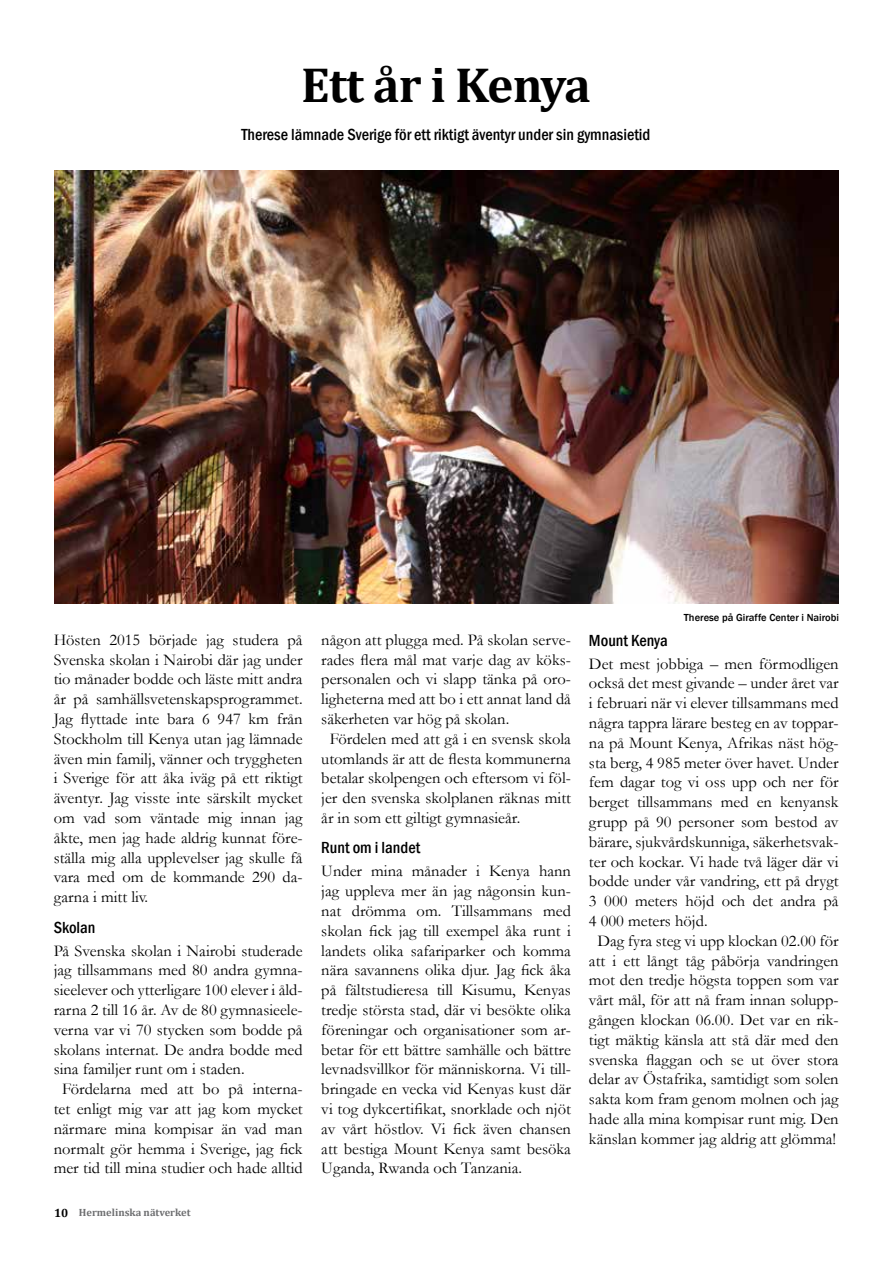
<style>
.page{position:relative;width:893px;height:1263px;background:#fff}
.page>*{position:absolute;margin:0;border:0;box-sizing:border-box;transform-origin:0 0}
.t1{font:700 49.5px "Cambria";letter-spacing:-.025em;color:#000}
.t2{font:16.5px/19.8px "Garamond";color:#000;text-align:justify}
.t3{font:500 condensed 16.5px "Franklin Gothic";color:#000}
.t4{font:500 10.5px "Franklin Gothic";color:#000}
.t5{font:700 10.5px "Cambria";color:#6d6e70}
.s1{font-size:12px;color:#000}
</style>
<div class="page">
<img style="left:54px;top:170px;width:785px;height:434px">
<h1 class="t1" style="left:301px;top:50px;width:291px">Ett år i Kenya</h1>
<p class="t3" style="left:241px;top:124px;width:411px">Therese lämnade Sverige för ett riktigt äventyr under sin gymnasietid</p>
<p class="t4" style="left:684px;top:611px;width:157px">Therese på Giraffe Center i Nairobi</p>
<p class="t2" style="left:54px;top:629px;width:251px">Hösten 2015 började jag studera på Svenska skolan i Nairobi där jag under tio månader bodde och läste mitt andra år på samhällsvetenskapsprogrammet.<br>Jag flyttade inte bara 6 947 km från Stockholm till Kenya utan jag lämnade även min familj, vänner och tryggheten i Sverige för att åka iväg på ett riktigt äventyr. Jag visste inte särskilt mycket om vad som väntade mig innan jag åkte, men jag hade aldrig kunnat före&shy;ställa mig alla upplevelser jag skulle få vara med om de kommande 290 da&shy;garna i mitt liv.</p>
<p class="t3" style="left:54px;top:916px;width:43px">Skolan</p>
<p class="t2" style="left:54px;top:940px;width:251px">På Svenska skolan i Nairobi studerade</p>
<p class="t2" style="left:54px;top:960px;width:251px">jag tillsammans med 80 andra gymna-</p>
<p class="t2" style="left:54px;top:980px;width:250px">sieelever och ytterligare 100 elever i åld-</p>
<p class="t2" style="left:54px;top:999px;width:251px">rarna 2 till 16 år. Av de 80 gymnasieele-</p>
<p class="t2" style="left:54px;top:1019px;width:250px">verna var vi 70 stycken som bodde på</p>
<p class="t2" style="left:54px;top:1039px;width:251px">skolans internat. De andra bodde med</p>
<p class="t2" style="left:54px;top:1059px;width:192px">sina familjer runt om i staden.</p>
<p class="t2" style="left:62px;top:1079px;width:242px">Fördelarna med att bo på interna-</p>
<p class="t2" style="left:54px;top:1098px;width:251px">tet enligt mig var att jag kom mycket</p>
<p class="t2" style="left:54px;top:1118px;width:250px">närmare mina kompisar än vad man</p>
<p class="t2" style="left:54px;top:1138px;width:251px">normalt gör hemma i Sverige, jag fick</p>
<p class="t2" style="left:54px;top:1158px;width:250px">mer tid till mina studier och hade alltid</p>
<p class="t5" style="left:54px;top:1205px;width:138px"><span class="s1">10</span> Hermelinska nätverket</p>
<p class="t2" style="left:321px;top:629px;width:251px">någon att plugga med. På skolan serve-</p>
<p class="t2" style="left:321px;top:649px;width:251px">rades flera mål mat varje dag av köks-</p>
<p class="t2" style="left:321px;top:669px;width:251px">personalen och vi slapp tänka på oro-</p>
<p class="t2" style="left:321px;top:689px;width:251px">ligheterna med att bo i ett annat land då</p>
<p class="t2" style="left:321px;top:708px;width:189px">säkerheten var hög på skolan.</p>
<p class="t2" style="left:330px;top:728px;width:243px">Fördelen med att gå i en svensk skola</p>
<p class="t2" style="left:321px;top:748px;width:251px">utomlands är att de flesta kommunerna</p>
<p class="t2" style="left:321px;top:768px;width:251px">betalar skolpengen och eftersom vi föl-</p>
<p class="t2" style="left:321px;top:788px;width:251px">jer den svenska skolplanen räknas mitt</p>
<p class="t2" style="left:321px;top:807px;width:200px">år in som ett giltigt gymnasieår.</p>
<p class="t3" style="left:321px;top:837px;width:100px">Runt om i landet</p>
<p class="t2" style="left:321px;top:861px;width:251px">Under mina månader i Kenya hann jag uppleva mer än jag någonsin kun&shy;nat drömma om. Tillsammans med skolan fick jag till exempel åka runt i landets olika safariparker och komma nära savannens olika djur. Jag fick åka på fältstudieresa till Kisumu, Kenyas tredje största stad, där vi besökte olika föreningar och organisationer som ar&shy;betar för ett bättre samhälle och bättre levnadsvillkor för människorna. Vi till&shy;bringade en vecka vid Kenyas kust där vi tog dykcertifikat, snorklade och njöt av vårt höstlov. Vi fick även chansen att bestiga Mount Kenya samt besöka Uganda, Rwanda och Tanzania.</p>
<p class="t3" style="left:589px;top:629px;width:80px">Mount Kenya</p>
<p class="t2" style="left:589px;top:653px;width:251px">Det mest jobbiga – men förmodligen</p>
<p class="t2" style="left:589px;top:673px;width:251px">också det mest givande – under året var</p>
<p class="t2" style="left:589px;top:693px;width:251px">i februari när vi elever tillsammans med</p>
<p class="t2" style="left:589px;top:712px;width:251px">några tappra lärare besteg en av toppar-</p>
<p class="t2" style="left:589px;top:732px;width:251px">na på Mount Kenya, Afrikas näst hög-</p>
<p class="t2" style="left:589px;top:752px;width:251px">sta berg, 4 985 meter över havet. Under</p>
<p class="t2" style="left:589px;top:772px;width:251px">fem dagar tog vi oss upp och ner för</p>
<p class="t2" style="left:589px;top:792px;width:251px">berget tillsammans med en kenyansk</p>
<p class="t2" style="left:589px;top:811px;width:251px">grupp på 90 personer som bestod av</p>
<p class="t2" style="left:589px;top:831px;width:251px">bärare, sjukvårdskunniga, säkerhetsvak-</p>
<p class="t2" style="left:589px;top:851px;width:251px">ter och kockar. Vi hade två läger där vi</p>
<p class="t2" style="left:589px;top:871px;width:251px">bodde under vår vandring, ett på drygt</p>
<p class="t2" style="left:589px;top:891px;width:251px">3 000 meters höjd och det andra på</p>
<p class="t2" style="left:589px;top:910px;width:120px">4 000 meters höjd.</p>
<p class="t2" style="left:597px;top:930px;width:243px">Dag fyra steg vi upp klockan 02.00 för</p>
<p class="t2" style="left:589px;top:950px;width:251px">att i ett långt tåg påbörja vandringen</p>
<p class="t2" style="left:589px;top:970px;width:251px">mot den tredje högsta toppen som var</p>
<p class="t2" style="left:589px;top:990px;width:251px">vårt mål, för att nå fram innan solupp-</p>
<p class="t2" style="left:589px;top:1009px;width:251px">gången klockan 06.00. Det var en rik-</p>
<p class="t2" style="left:589px;top:1029px;width:251px">tigt mäktig känsla att stå där med den</p>
<p class="t2" style="left:589px;top:1049px;width:251px">svenska flaggan och se ut över stora</p>
<p class="t2" style="left:589px;top:1069px;width:251px">delar av Östafrika, samtidigt som solen</p>
<p class="t2" style="left:589px;top:1089px;width:251px">sakta kom fram genom molnen och jag</p>
<p class="t2" style="left:589px;top:1108px;width:251px">hade alla mina kompisar runt mig. Den</p>
<p class="t2" style="left:589px;top:1128px;width:249px">känslan kommer jag aldrig att glömma!</p>
</div>
